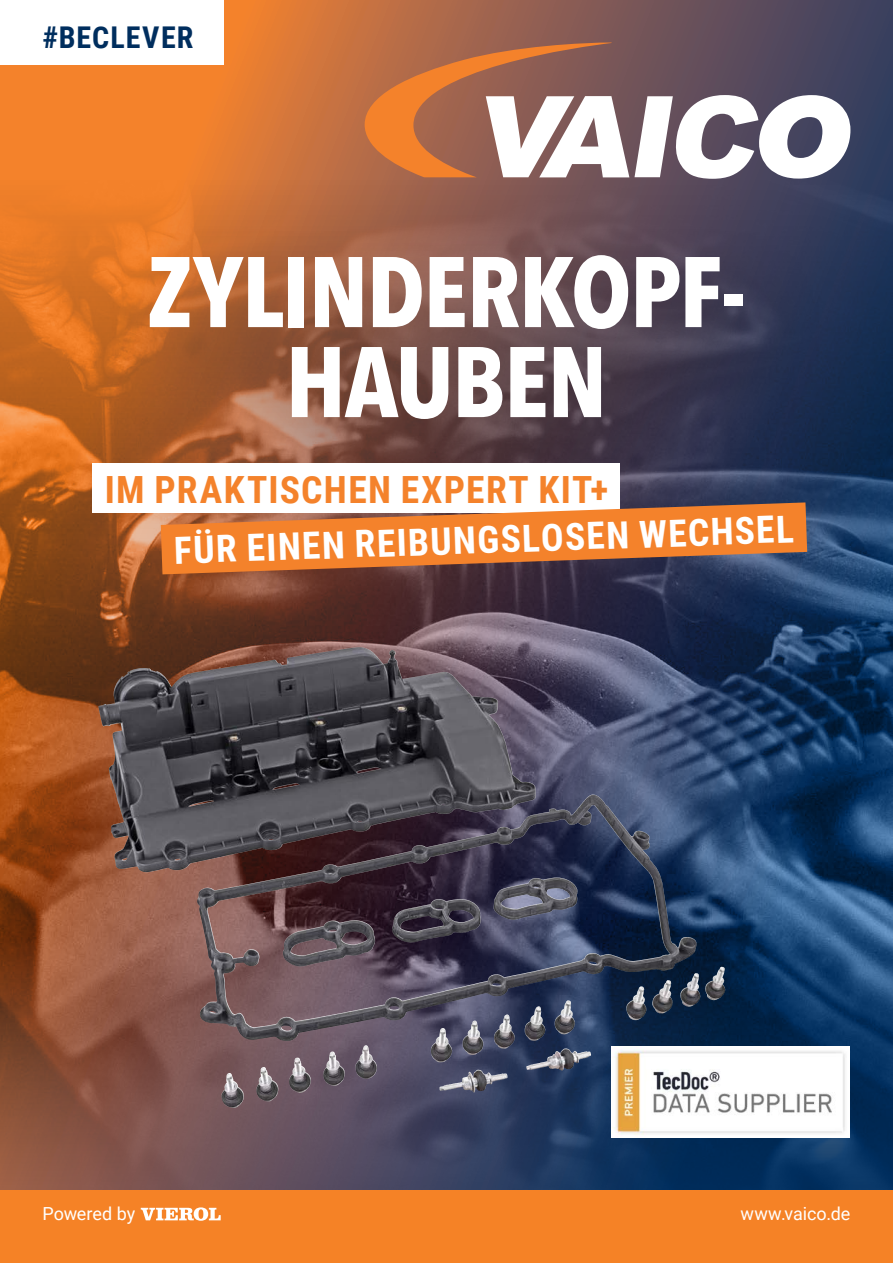
<style>
.page{position:relative;width:893px;height:1263px;background:#fff}
.page>*{position:absolute;margin:0;border:0;box-sizing:border-box;transform-origin:0 0}
.t1{font:700 99px/90px "Avenir Next Condensed";letter-spacing:-.015em;color:#fff;text-align:center}
.t2{font:700 37.5px "Roboto Condensed";color:#fff}
.t3{font:700 37.5px "Roboto Condensed";letter-spacing:.035em;color:#f4822b}
.t4{font:700 30px "Roboto Condensed";letter-spacing:.035em;color:#002e5e}
.t5{font:18px "Roboto";letter-spacing:-.005em;color:#fff}
</style>
<div class="page">
<img style="left:0;top:0;width:893px;height:1191px">
<div style="left:0;top:1191px;width:893px;height:72px;background:#f58226"></div>
<img style="left:611px;top:1046px;width:239px;height:92px">
<svg style="left:141px;top:1207px;width:80px;height:14px"></svg>
<svg style="left:365px;top:43px;width:485px;height:136px"></svg>
<img style="left:98px;top:648px;width:438px;height:225px">
<div style="left:0;top:0;width:224px;height:64px;background:#fff"></div>
<div style="left:98px;top:220px;width:744px;height:324px;background:#231f20;opacity:.5"></div>
<div style="left:92px;top:464px;width:528px;height:49px;background:#fff"></div>
<svg style="left:161px;top:502px;width:646px;height:72px;fill:#f4822b"></svg>
<p class="t4" style="left:43px;top:16px;width:153px">#BECLEVER</p>
<h1 class="t1" style="left:147px;top:247px;width:600px">ZYLINDERKOPF-<br>HAUBEN</h1>
<p class="t3" style="left:105px;top:463px;width:505px">IM PRAKTISCHEN EXPERT KIT+</p>
<p class="t2" style="left:173px;top:524px;width:622px;rotate:-2deg">FÜR EINEN REIBUNGSLOSEN WECHSEL</p>
<p class="t5" style="left:43px;top:1201px;width:94px">Powered by</p>
<p class="t5" style="left:740px;top:1201px;width:112px">www.vaico.de</p>
</div>
